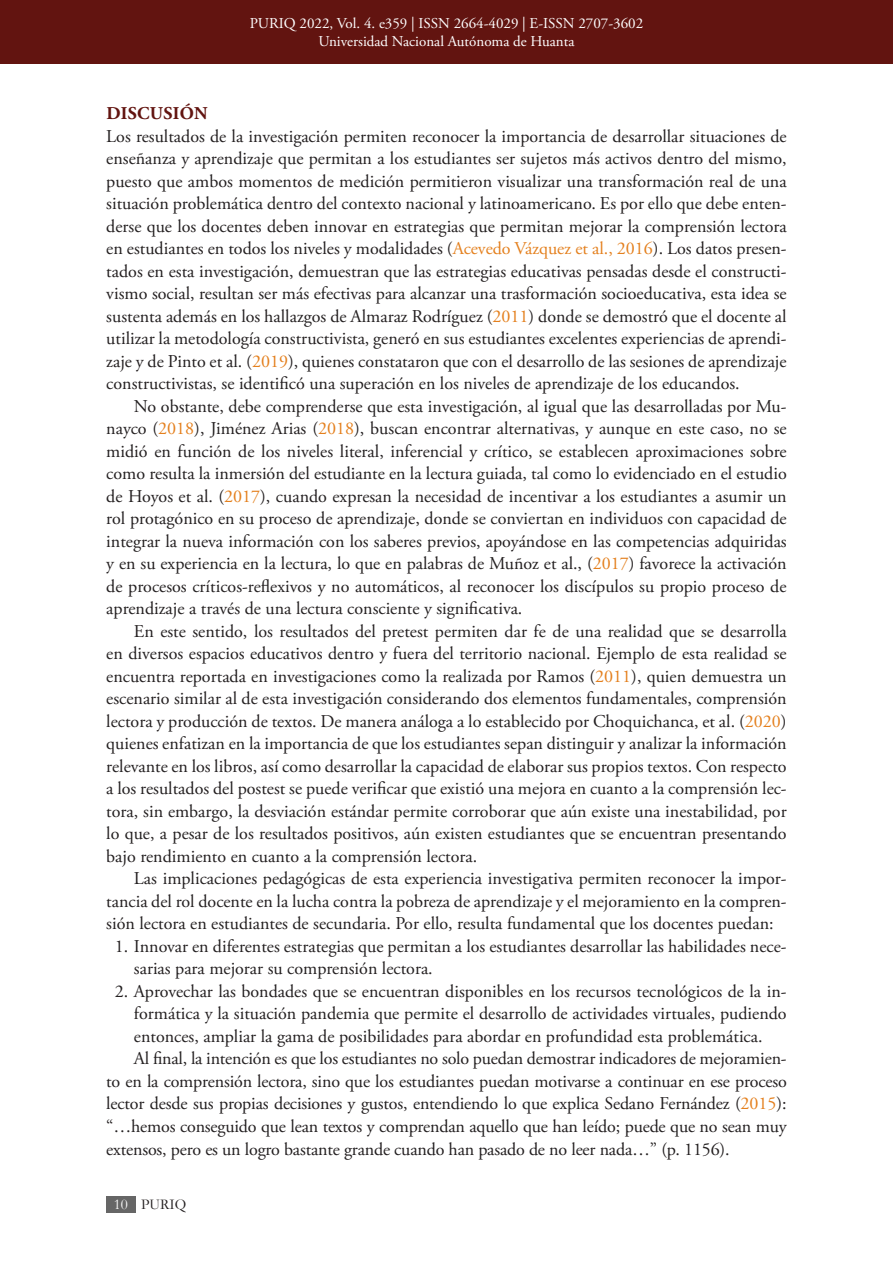
<style>
.page{position:relative;width:893px;height:1263px;background:#fff}
.page>*{position:absolute;margin:0;border:0;box-sizing:border-box;transform-origin:0 0}
.Parrafo_ES{font:18px/22.5px "Adobe Garamond Pro";color:#231f20;text-align:justify}
.Titulo_de_Seccion{font:700 18px "Adobe Garamond Pro";letter-spacing:.015em;color:#621410}
.t1{font:15px/18px "Adobe Garamond Pro";color:#fff;text-align:center}
.t2{font:15px "Garamond";color:#231f20}
.s1{color:#e4801e}
.s2{color:#fff}
</style>
<div class="page">
<div style="left:0;top:0;width:893px;height:64px;background:#621410"></div>
<div style="left:106px;top:1196px;width:29px;height:16px;background:#666"></div>
<p class="t1" style="left:250px;top:15px;width:395px">PURIQ 2022, Vol. 4. e359 | ISSN 2664-4029 | E-ISSN 2707-3602<br>Universidad Nacional Autónoma de Huanta</p>
<p class="Titulo_de_Seccion" style="left:106px;top:103px;width:103px">DISCUSIÓN</p>
<p class="Parrafo_ES" style="left:106px;top:126px;width:682px">Los resultados de la investigación permiten reconocer la importancia de desarrollar situaciones de enseñanza y aprendizaje que permitan a los estudiantes ser sujetos más activos dentro del mismo, puesto que ambos momentos de medición permitieron visualizar una transformación real de una situación problemática dentro del contexto nacional y latinoamericano. Es por ello que debe enten&shy;derse que los docentes deben innovar en estrategias que permitan mejorar la comprensión lectora en estudiantes en todos los niveles y modalidades (<span class="s1">Acevedo Vázquez et al., 2016</span>). Los datos presen&shy;tados en esta investigación, demuestran que las estrategias educativas pensadas desde el constructi&shy;vismo social, resultan ser más efectivas para alcanzar una trasformación socioeducativa, esta idea se sustenta además en los hallazgos de Almaraz Rodríguez (<span class="s1">2011</span>) donde se demostró que el docente al utilizar la metodología constructivista, generó en sus estudiantes excelentes experiencias de aprendi&shy;zaje y de Pinto et al. (<span class="s1">2019</span>), quienes constataron que con el desarrollo de las sesiones de aprendizaje constructivistas, se identificó una superación en los niveles de aprendizaje de los educandos.</p>
<p class="Parrafo_ES" style="left:106px;top:396px;width:682px;text-indent:28px">No obstante, debe comprenderse que esta investigación, al igual que las desarrolladas por Mu&shy;nayco (<span class="s1">2018</span>), Jiménez Arias (<span class="s1">2018</span>), buscan encontrar alternativas, y aunque en este caso, no se midió en función de los niveles literal, inferencial y crítico, se establecen aproximaciones sobre como resulta la inmersión del estudiante en la lectura guiada, tal como lo evidenciado en el estudio de Hoyos et al. (<span class="s1">2017</span>), cuando expresan la necesidad de incentivar a los estudiantes a asumir un rol protagónico en su proceso de aprendizaje, donde se conviertan en individuos con capacidad de integrar la nueva información con los saberes previos, apoyándose en las competencias adquiridas y en su experiencia en la lectura, lo que en palabras de Muñoz et al., (<span class="s1">2017</span>) favorece la activación de procesos críticos-reflexivos y no automáticos, al reconocer los discípulos su propio proceso de aprendizaje a través de una lectura consciente y significativa.</p>
<p class="Parrafo_ES" style="left:106px;top:621px;width:682px;text-indent:28px">En este sentido, los resultados del pretest permiten dar fe de una realidad que se desarrolla en diversos espacios educativos dentro y fuera del territorio nacional. Ejemplo de esta realidad se encuentra reportada en investigaciones como la realizada por Ramos (<span class="s1">2011</span>), quien demuestra un escenario similar al de esta investigación considerando dos elementos fundamentales, comprensión lectora y producción de textos. De manera análoga a lo establecido por Choquichanca, et al. (<span class="s1">2020</span>) quienes enfatizan en la importancia de que los estudiantes sepan distinguir y analizar la información relevante en los libros, así como desarrollar la capacidad de elaborar sus propios textos. Con respecto a los resultados del postest se puede verificar que existió una mejora en cuanto a la comprensión lec&shy;tora, sin embargo, la desviación estándar permite corroborar que aún existe una inestabilidad, por lo que, a pesar de los resultados positivos, aún existen estudiantes que se encuentran presentando bajo rendimiento en cuanto a la comprensión lectora.</p>
<p class="Parrafo_ES" style="left:106px;top:868px;width:682px;text-indent:28px">Las implicaciones pedagógicas de esta experiencia investigativa permiten reconocer la impor&shy;tancia del rol docente en la lucha contra la pobreza de aprendizaje y el mejoramiento en la compren&shy;sión lectora en estudiantes de secundaria. Por ello, resulta fundamental que los docentes puedan:</p>
<p class="Parrafo_ES" style="left:134px;top:936px;width:654px;text-indent:-19px">1. Innovar en diferentes estrategias que permitan a los estudiantes desarrollar las habilidades nece&shy;sarias para mejorar su comprensión lectora.</p>
<p class="Parrafo_ES" style="left:134px;top:981px;width:654px;text-indent:-19px">2. Aprovechar las bondades que se encuentran disponibles en los recursos tecnológicos de la in&shy;formática y la situación pandemia que permite el desarrollo de actividades virtuales, pudiendo entonces, ampliar la gama de posibilidades para abordar en profundidad esta problemática.</p>
<p class="Parrafo_ES" style="left:106px;top:1048px;width:682px;text-indent:28px">Al final, la intención es que los estudiantes no solo puedan demostrar indicadores de mejoramien&shy;to en la comprensión lectora, sino que los estudiantes puedan motivarse a continuar en ese proceso lector desde sus propias decisiones y gustos, entendiendo lo que explica Sedano Fernández (<span class="s1">2015</span>): “…hemos conseguido que lean textos y comprendan aquello que han leído; puede que no sean muy extensos, pero es un logro bastante grande cuando han pasado de no leer nada…” (p. 1156).</p>
<p class="t2" style="left:114px;top:1194px;width:74px"><span class="s2">10</span> PURIQ</p>
</div>
